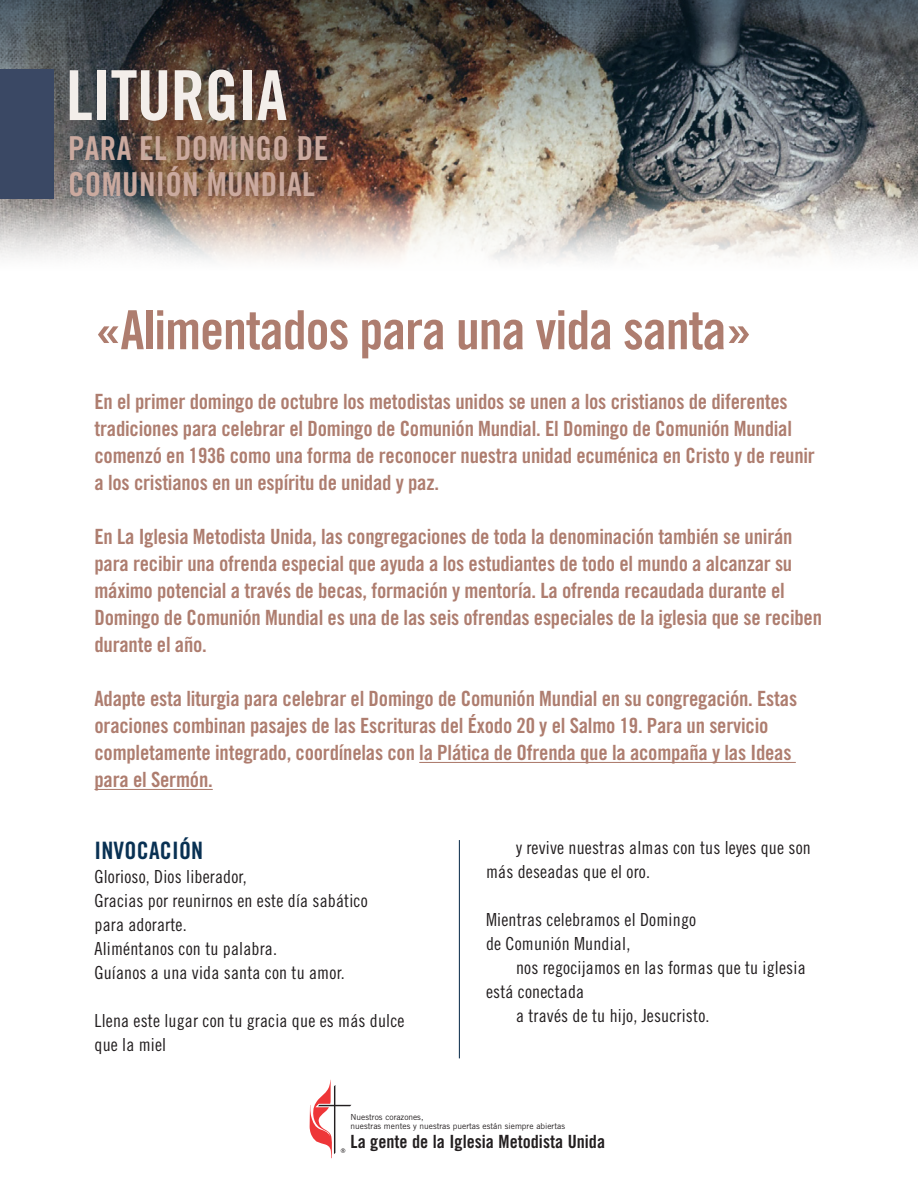
<style>
.page{position:relative;width:918px;height:1188px;background:#fff}
.page>*{position:absolute;margin:0;border:0;box-sizing:border-box;transform-origin:0 0}
.t1{font:69px "Trade Gothic LT Std Bd Cn 20";letter-spacing:-.01em;color:#f3eeea}
._2020_KIT_Intro{font:54px "Trade Gothic LT Std Bd Cn 20";letter-spacing:-.02em;color:#ae7d6f}
.t2{font:33px/36px "Trade Gothic LT Std Bd Cn 20";letter-spacing:.01em;color:#cbaa9f}
._2020_KIT_Body_Text{font:24px "Trade Gothic LT Std Bd Cn 20";letter-spacing:.01em;color:#093153}
._2020_KIT_Intro-2{font:21px/27px "Trade Gothic LT Std Bd Cn 20";letter-spacing:-.01em;color:#ae7d6f}
.t3{font:18.15px "Trade Gothic Bold Cond Twenty";color:#231f20}
._2020_KIT_Body_Text-2{font:18px/24px "Trade Gothic LT Std Cn 18";letter-spacing:.01em;color:#231f20}
.t4{font:8.4px/9px "Trade Gothic LT Std";color:#231f20}
</style>
<div class="page">
<img style="left:0;top:0;width:918px;height:184px">
<svg style="left:0;top:184px;width:918px;height:77px"></svg>
<hr style="left:419px;top:762px;width:377px;height:1px;background:#ae7d6f">
<hr style="left:94px;top:789px;width:119px;height:1px;background:#ae7d6f">
<hr style="left:459px;top:840px;width:1px;height:218px;background:#042646">
<div style="left:11px;top:12px;width:330px;height:166px;background:#093153;opacity:.5"></div>
<div style="left:0;top:69px;width:54px;height:130px;background:#3a4864"></div>
<div style="left:50px;top:117px;width:295px;height:99px;background:#093153;opacity:.5"></div>
<svg style="left:310px;top:1080px;width:41px;height:78px"></svg>
<p class="t1" style="left:66px;top:54px;width:223px">LITURGIA</p>
<p class="t2" style="left:68px;top:130px;width:262px">PARA EL DOMINGO DE<br>COMUNIÓN MUNDIAL</p>
<p class="_2020_KIT_Intro" style="left:94px;top:297px;width:659px">«Alimentados para una vida santa»</p>
<p class="_2020_KIT_Intro-2" style="left:94px;top:388px;width:722px">En el primer domingo de octubre los metodistas unidos se unen a los cristianos de diferentes tradiciones para celebrar el Domingo de Comunión Mundial. El Domingo de Comunión Mundial comenzó en 1936 como una forma de reconocer nuestra unidad ecuménica en Cristo y de reunir a los cristianos en un espíritu de unidad y paz.</p>
<p class="_2020_KIT_Intro-2" style="left:94px;top:523px;width:729px">En La Iglesia Metodista Unida, las congregaciones de toda la denominación también se unirán para recibir una ofrenda especial que ayuda a los estudiantes de todo el mundo a alcanzar su máximo potencial a través de becas, formación y mentoría. La ofrenda recaudada durante el Domingo de Comunión Mundial es una de las seis ofrendas especiales de la iglesia que se reciben durante el año.</p>
<p class="_2020_KIT_Intro-2" style="left:94px;top:685px;width:704px">Adapte esta liturgia para celebrar el Domingo de Comunión Mundial en su congregación. Estas oraciones combinan pasajes de las Escrituras del Éxodo 20 y el Salmo 19. Para un servicio completamente integrado, coordínelas con la Plática de Ofrenda que la acompaña y las Ideas para el Sermón.</p>
<p class="_2020_KIT_Body_Text" style="left:94px;top:836px;width:110px">INVOCACIÓN</p>
<p class="_2020_KIT_Body_Text-2" style="left:94px;top:864px;width:154px">Glorioso, Dios liberador,</p>
<p class="_2020_KIT_Body_Text-2" style="left:94px;top:888px;width:275px">Gracias por reunirnos en este día sabático</p>
<p class="_2020_KIT_Body_Text-2" style="left:94px;top:912px;width:94px">para adorarte.</p>
<p class="_2020_KIT_Body_Text-2" style="left:94px;top:936px;width:184px">Aliméntanos con tu palabra.</p>
<p class="_2020_KIT_Body_Text-2" style="left:94px;top:960px;width:252px">Guíanos a una vida santa con tu amor.</p>
<p class="_2020_KIT_Body_Text-2" style="left:94px;top:1008px;width:312px">Llena este lugar con tu gracia que es más dulce que la miel</p>
<p class="_2020_KIT_Body_Text-2" style="left:486px;top:836px;width:326px;text-indent:30px">y revive nuestras almas con tus leyes que son más deseadas que el oro.</p>
<p class="_2020_KIT_Body_Text-2" style="left:486px;top:908px;width:212px">Mientras celebramos el Domingo</p>
<p class="_2020_KIT_Body_Text-2" style="left:486px;top:932px;width:146px">de Comunión Mundial,</p>
<p class="_2020_KIT_Body_Text-2" style="left:486px;top:956px;width:321px;text-indent:30px">nos regocijamos en las formas que tu iglesia está conectada</p>
<p class="_2020_KIT_Body_Text-2" style="left:516px;top:1004px;width:195px">a través de tu hijo, Jesucristo.</p>
<p class="t4" style="left:351px;top:1113px;width:216px">Nuestros corazones,<br>nuestras mentes y nuestras puertas están siempre abiertas</p>
<p class="t3" style="left:351px;top:1130px;width:256px">La gente de la Iglesia Metodista Unida</p>
</div>
